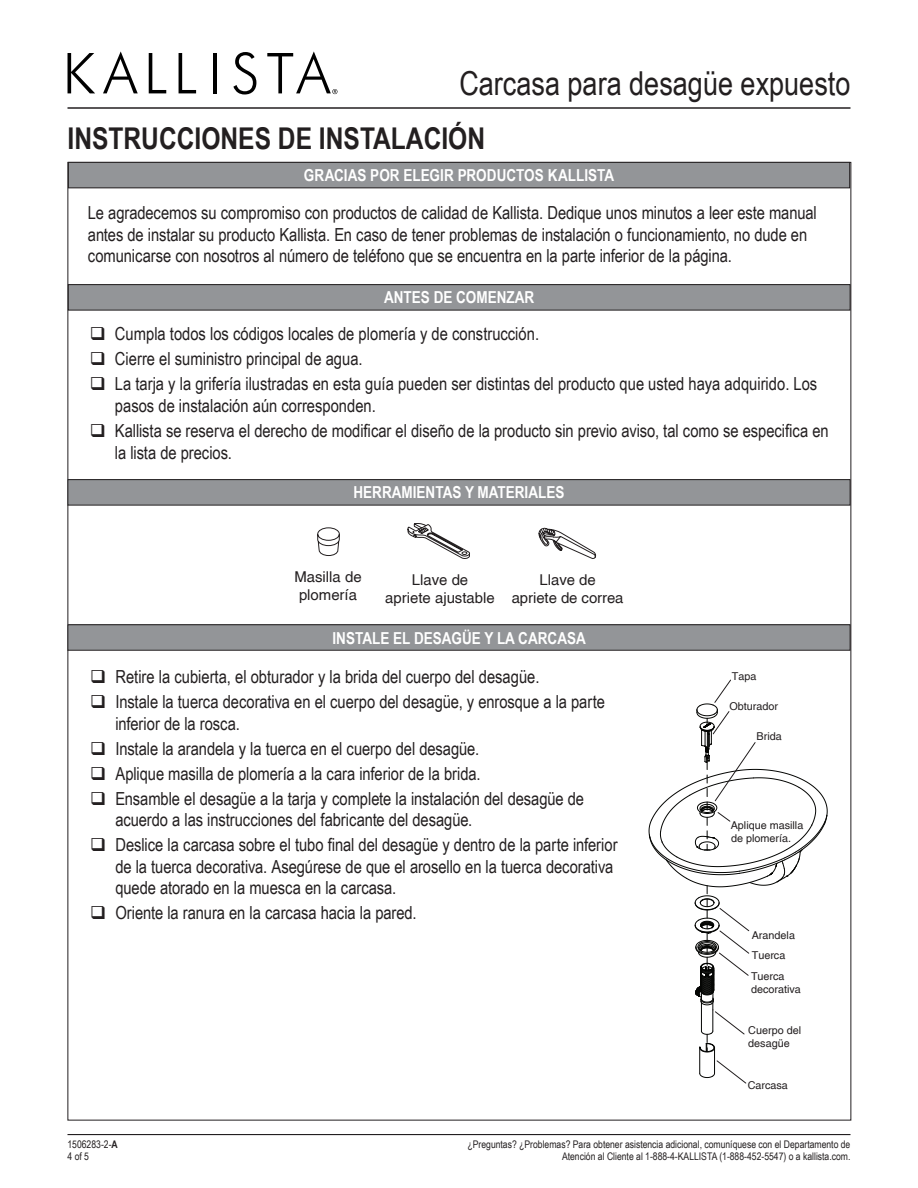
<style>
.page{position:relative;width:918px;height:1188px;background:#fff}
.page>*{position:absolute;margin:0;border:0;box-sizing:border-box;transform-origin:0 0}
.t1{font:33px "Arial Narrow";color:#231f20}
.t2{font:700 30px "Arial Narrow";color:#231f20}
.Body{font:18px/21.6px "Arial Narrow";letter-spacing:-.005em;color:#231f20}
.Section_Heading{font:700 16.5px "Arial Narrow";color:#fff}
.Caution_Line{font:700 16.5px "Arial Narrow";color:#fff}
.t3{font:15px/17.9px "Helvetica";color:#231f20;text-align:center}
.t4{font:10.8px/12.9px "Helvetica";color:#211d1e}
.t5{font:10.5px/12.6px "Arial Narrow";color:#231f20}
.s1{font-weight:700}
</style>
<div class="page">
<svg style="left:68px;top:53px;width:27px;height:40px"></svg>
<svg style="left:103px;top:51px;width:35px;height:42px"></svg>
<svg style="left:149px;top:53px;width:17px;height:40px"></svg>
<svg style="left:179px;top:53px;width:17px;height:40px"></svg>
<hr style="left:213px;top:53px;width:4px;height:40px;background:#000">
<svg style="left:233px;top:52px;width:23px;height:42px"></svg>
<svg style="left:267px;top:51px;width:70px;height:43px"></svg>
<hr style="left:68px;top:107px;width:782px;height:2px;background:#231f20">
<hr style="left:68px;top:1134px;width:782px;height:1px;background:#231f20">
<div style="left:68px;top:162px;width:782px;height:26px;background:#939598"></div>
<div style="left:68px;top:162px;width:782px;height:26px;border:1px solid #231f20"></div>
<div style="left:68px;top:285px;width:782px;height:25px;background:#939598"></div>
<div style="left:68px;top:284px;width:782px;height:26px;border:1px solid #231f20"></div>
<div style="left:68px;top:625px;width:782px;height:25px;background:#939598"></div>
<div style="left:68px;top:624px;width:782px;height:27px;border:1px solid #231f20"></div>
<div style="left:68px;top:480px;width:782px;height:25px;background:#939598"></div>
<div style="left:68px;top:479px;width:782px;height:27px;border:1px solid #231f20"></div>
<svg style="left:648px;top:680px;width:180px;height:404px"></svg>
<svg style="left:407px;top:523px;width:63px;height:36px"></svg>
<svg style="left:538px;top:527px;width:59px;height:32px"></svg>
<svg style="left:317px;top:527px;width:23px;height:29px"></svg>
<h1 class="t1" style="left:459px;top:59px;width:393px">Carcasa para desagüe expuesto</h1>
<h2 class="t2" style="left:68px;top:115px;width:419px">INSTRUCCIONES DE INSTALACIÓN</h2>
<p class="Caution_Line" style="left:304px;top:163px;width:312px">GRACIAS POR ELEGIR PRODUCTOS KALLISTA</p>
<p class="Body" style="left:88px;top:201px;width:730px">Le agradecemos su compromiso con productos de calidad de Kallista. Dedique unos minutos a leer este manual antes de instalar su producto Kallista. En caso de tener problemas de instalación o funcionamiento, no dude en comunicarse con nosotros al número de teléfono que se encuentra en la parte inferior de la página.</p>
<p class="Section_Heading" style="left:384px;top:285px;width:152px">ANTES DE COMENZAR</p>
<p class="Body" style="left:115px;top:323px;width:426px">Cumpla todos los códigos locales de plomería y de construcción.</p>
<p class="Body" style="left:115px;top:348px;width:249px">Cierre el suministro principal de agua.</p>
<p class="Body" style="left:115px;top:373px;width:704px">La tarja y la grifería ilustradas en esta guía pueden ser distintas del producto que usted haya adquirido. Los pasos de instalación aún corresponden.</p>
<p class="Body" style="left:115px;top:419px;width:715px">Kallista se reserva el derecho de modificar el diseño de la producto sin previo aviso, tal como se especifica en la lista de precios.</p>
<p class="Section_Heading" style="left:354px;top:480px;width:213px">HERRAMIENTAS Y MATERIALES</p>
<p class="t3" style="left:294px;top:568px;width:69px">Masilla de plomería</p>
<p class="t3" style="left:385px;top:571px;width:111px">Llave de<br>apriete ajustable</p>
<p class="t3" style="left:512px;top:571px;width:113px">Llave de<br>apriete de correa</p>
<p class="Section_Heading" style="left:333px;top:625px;width:255px">INSTALE EL DESAGÜE Y LA CARCASA</p>
<p class="Body" style="left:115px;top:665px;width:426px">Retire la cubierta, el obturador y la brida del cuerpo del desagüe.</p>
<p class="Body" style="left:115px;top:690px;width:491px">Instale la tuerca decorativa en el cuerpo del desagüe, y enrosque a la parte inferior de la rosca.</p>
<p class="Body" style="left:115px;top:737px;width:365px">Instale la arandela y la tuerca en el cuerpo del desagüe.</p>
<p class="Body" style="left:115px;top:762px;width:367px">Aplique masilla de plomería a la cara inferior de la brida.</p>
<p class="Body" style="left:115px;top:787px;width:470px">Ensamble el desagüe a la tarja y complete la instalación del desagüe de acuerdo a las instrucciones del fabricante del desagüe.</p>
<p class="Body" style="left:115px;top:833px;width:504px">Deslice la carcasa sobre el tubo final del desagüe y dentro de la parte inferior de la tuerca decorativa. Asegúrese de que el arosello en la tuerca decorativa quede atorado en la muesca en la carcasa.</p>
<p class="Body" style="left:115px;top:901px;width:303px">Oriente la ranura en la carcasa hacia la pared.</p>
<p class="t4" style="left:732px;top:670px;width:26px">Tapa</p>
<p class="t4" style="left:729px;top:700px;width:50px">Obturador</p>
<p class="t4" style="left:757px;top:730px;width:27px">Brida</p>
<p class="t4" style="left:731px;top:818px;width:74px">Aplique masilla de plomería.</p>
<p class="t4" style="left:752px;top:925px;width:45px;line-height:19.8px">Arandela<br>Tuerca</p>
<p class="t4" style="left:751px;top:969px;width:51px">Tuerca decorativa</p>
<p class="t4" style="left:748px;top:1024px;width:54px">Cuerpo del desagüe</p>
<p class="t4" style="left:748px;top:1079px;width:42px">Carcasa</p>
<p class="t5" style="left:68px;top:1137px;width:52px">1506283-2-<span class="s1">A<br></span>4 of 5</p>
<p class="t5" style="left:468px;top:1137px;width:384px;text-align:right">¿Preguntas? ¿Problemas? Para obtener asistencia adicional, comuníquese con el Departamento de<br>Atención al Cliente al 1-888-4-KALLISTA (1-888-452-5547) o a kallista.com.</p>
</div>
